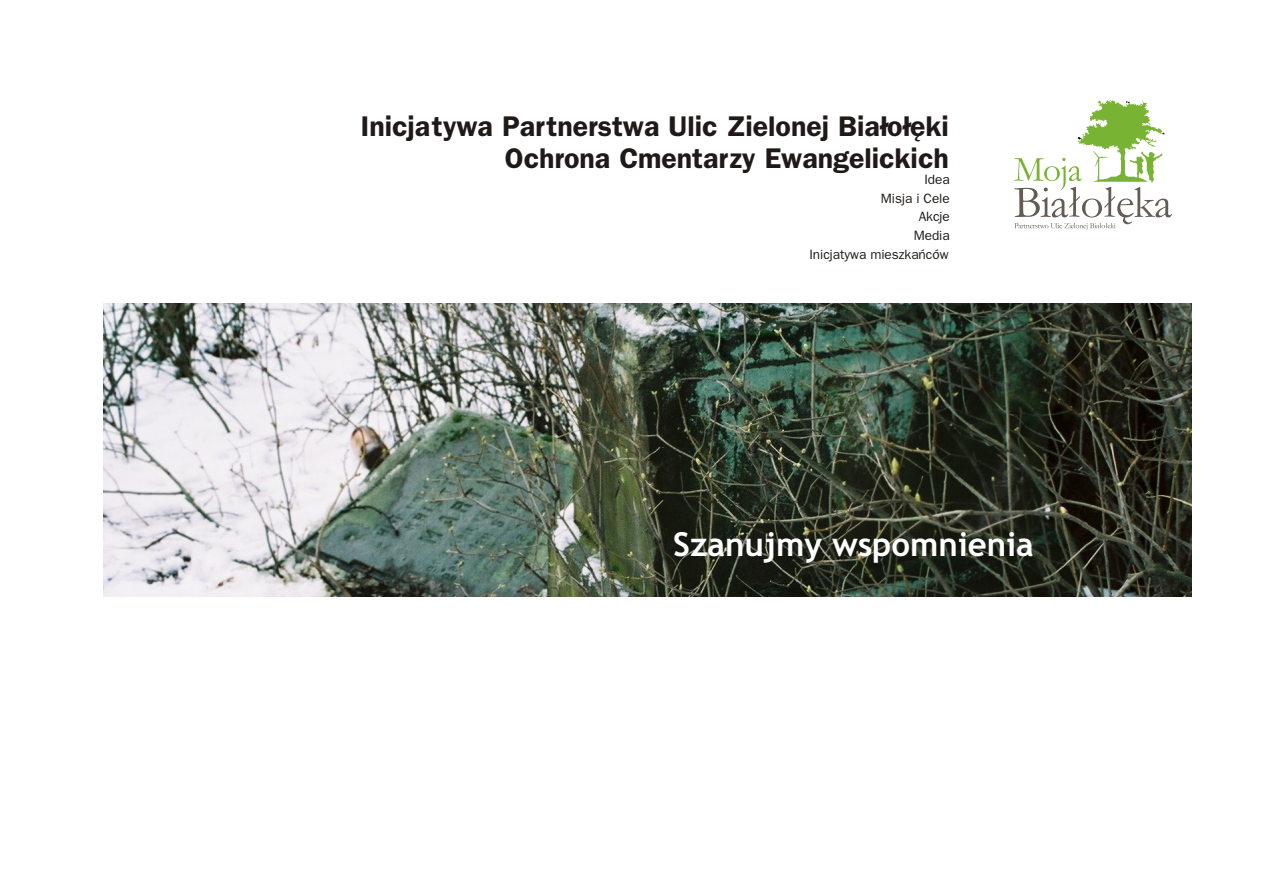
<style>
.page{position:relative;width:1263px;height:894px;background:#fff}
.page>*{position:absolute;margin:0;border:0;box-sizing:border-box;transform-origin:0 0}
.t1{font:700 33px "Trebuchet MS";color:#fff}
.t2{font:700 28.5px/32px "Frankfurt Gothic";color:#1f1a17;text-align:right}
.t3{font:13.5px/18.9px "Frankfurt Gothic";color:#1f1a17;text-align:right}
</style>
<div class="page">
<svg style="left:1014px;top:101px;width:158px;height:129px"></svg>
<img style="left:103px;top:304px;width:1088px;height:293px">
<p class="t2" style="left:361px;top:111px;width:589px">Inicjatywa Partnerstwa Ulic Zielonej Bia³o³êki<br>Ochrona Cmentarzy Ewangelickich</p>
<p class="t3" style="left:809px;top:170px;width:142px">Idea<br>Misja i Cele<br>Akcje<br>Media<br>Inicjatywa mieszkañców</p>
<p class="t1" style="left:673px;top:532px;width:362px">Szanujmy wspomnienia</p>
</div>
